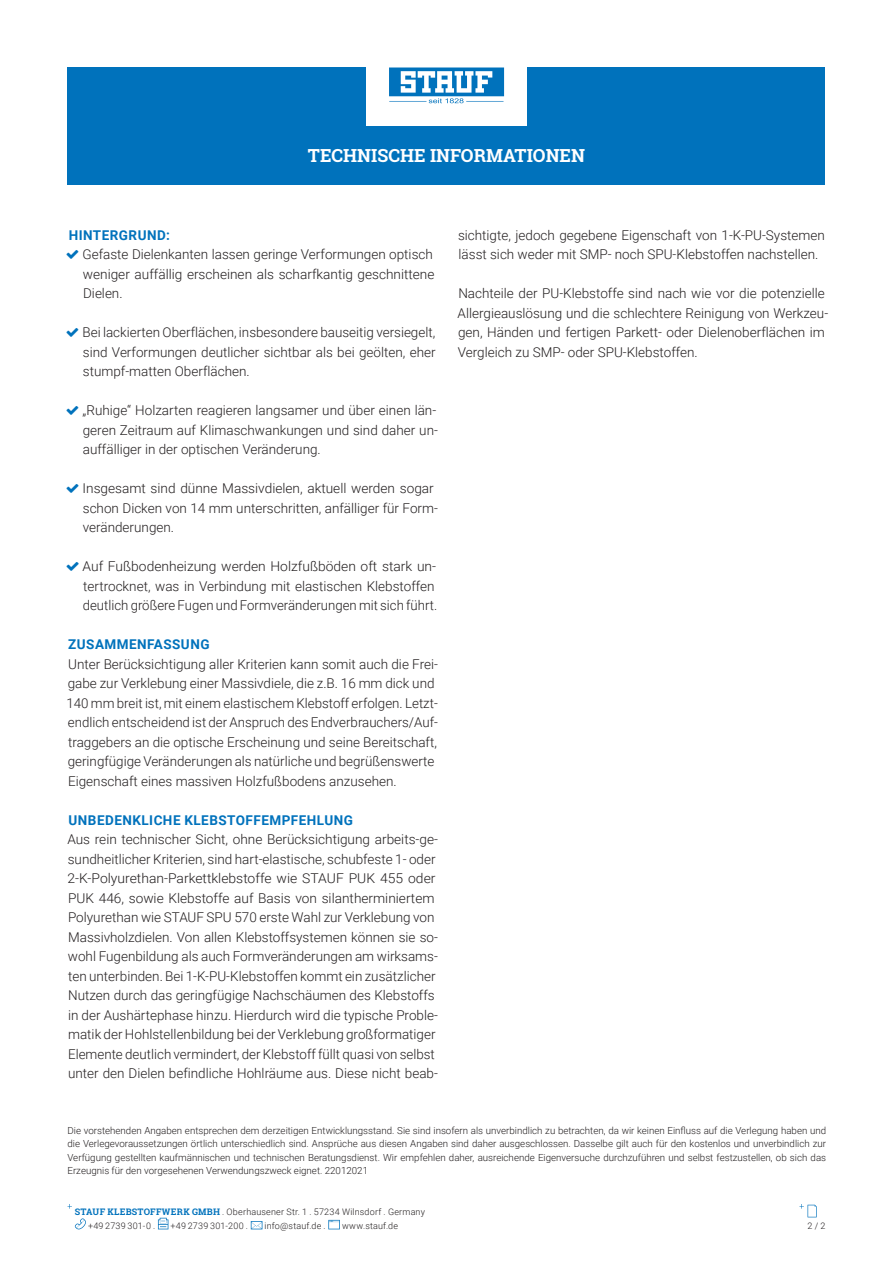
<style>
.page{position:relative;width:893px;height:1263px;background:#fff}
.page>*{position:absolute;margin:0;border:0;box-sizing:border-box;transform-origin:0 0}
.t1{font:700 18px "Roboto Slab";color:#fff}
.Kurzbeschreibung{font:300 13.5px/19.5px "Roboto";color:#231f20}
.Kurzbeschreibung-2{font:700 13.5px "Roboto";letter-spacing:.035em;color:#0072bc}
.t2{font:300 9.75px/13.5px "Roboto";color:#231f20;text-align:justify}
.t3{font:300 9px/13.5px "Roboto";letter-spacing:.02em;color:#231f20}
.s1{font-family:"Roboto Slab";font-weight:700;color:#0072bc}
</style>
<div class="page">
<div style="left:68px;top:67px;width:757px;height:118px;background:#0072bc"></div>
<div style="left:366px;top:23px;width:160px;height:103px;background:#fff"></div>
<svg style="left:389px;top:68px;width:115px;height:35px"></svg>
<svg style="left:75px;top:1218px;width:11px;height:11px"></svg>
<svg style="left:158px;top:1218px;width:10px;height:11px"></svg>
<svg style="left:251px;top:1221px;width:11px;height:8px"></svg>
<svg style="left:328px;top:1220px;width:12px;height:9px"></svg>
<svg style="left:799px;top:1204px;width:18px;height:13px"></svg>
<p class="t1" style="left:308px;top:143px;width:279px">TECHNISCHE INFORMATIONEN</p>
<p class="Kurzbeschreibung-2" style="left:69px;top:225px;width:103px">HINTERGRUND:</p>
<p class="Kurzbeschreibung" style="left:83px;top:244px;width:353px">Gefaste Dielenkanten lassen geringe Verformungen optisch weniger auffällig erscheinen als scharfkantig geschnittene<br>Dielen.</p>
<p class="Kurzbeschreibung" style="left:83px;top:322px;width:355px;text-align:justify">Bei lackierten Oberflächen, insbesondere bauseitig versiegelt, sind Verformungen deutlicher sichtbar als bei geölten, eher stumpf-matten Oberflächen.</p>
<p class="Kurzbeschreibung" style="left:83px;top:400px;width:357px">„Ruhige“ Holzarten reagieren langsamer und über einen län&shy;geren Zeitraum auf Klimaschwankungen und sind daher un&shy;auffälliger in der optischen Veränderung.</p>
<p class="Kurzbeschreibung" style="left:83px;top:478px;width:357px">Insgesamt sind dünne Massivdielen, aktuell werden sogar schon Dicken von 14 mm unterschritten, anfälliger für Form&shy;veränderungen.</p>
<p class="Kurzbeschreibung" style="left:83px;top:556px;width:356px">Auf Fußbodenheizung werden Holzfußböden oft stark un&shy;tertrocknet, was in Verbindung mit elastischen Klebstoffen deutlich größere Fugen und Formveränderungen mit sich führt.</p>
<p class="Kurzbeschreibung-2" style="left:68px;top:635px;width:143px">ZUSAMMENFASSUNG</p>
<p class="Kurzbeschreibung" style="left:66px;top:654px;width:373px">Unter Berücksichtigung aller Kriterien kann somit auch die Frei&shy;gabe zur Verklebung einer Massivdiele, die z.B. 16 mm dick und 140 mm breit ist, mit einem elastischem Klebstoff erfolgen. Letzt&shy;endlich entscheidend ist der Anspruch des Endverbrauchers/Auf&shy;traggebers an die optische Erscheinung und seine Bereitschaft, geringfügige Veränderungen als natürliche und begrüßenswerte Eigenschaft eines massiven Holzfußbodens anzusehen.</p>
<p class="Kurzbeschreibung-2" style="left:69px;top:810px;width:286px">UNBEDENKLICHE KLEBSTOFFEMPFEHLUNG</p>
<p class="Kurzbeschreibung" style="left:67px;top:829px;width:372px">Aus rein technischer Sicht, ohne Berücksichtigung arbeits-ge&shy;sundheitlicher Kriterien, sind hart-elastische, schubfeste 1- oder 2-K-Polyurethan-Parkettklebstoffe wie STAUF PUK 455 oder PUK 446, sowie Klebstoffe auf Basis von silantherminiertem Polyurethan wie STAUF SPU 570 erste Wahl zur Verklebung von Massivholzdielen. Von allen Klebstoffsystemen können sie so&shy;wohl Fugenbildung als auch Formveränderungen am wirksams&shy;ten unterbinden. Bei 1-K-PU-Klebstoffen kommt ein zusätzlicher Nutzen durch das geringfügige Nachschäumen des Klebstoffs in der Aushärtephase hinzu. Hierdurch wird die typische Proble&shy;matik der Hohlstellenbildung bei der Verklebung großformatiger Elemente deutlich vermindert, der Klebstoff füllt quasi von selbst unter den Dielen befindliche Hohlräume aus. Diese nicht beab-</p>
<p class="Kurzbeschreibung" style="left:458px;top:225px;width:368px">sichtigte, jedoch gegebene Eigenschaft von 1-K-PU-Systemen lässt sich weder mit SMP- noch SPU-Klebstoffen nachstellen.</p>
<p class="Kurzbeschreibung" style="left:458px;top:283px;width:372px">Nachteile der PU-Klebstoffe sind nach wie vor die potenzielle Allergieauslösung und die schlechtere Reinigung von Werkzeu&shy;gen, Händen und fertigen Parkett- oder Dielenoberflächen im Vergleich zu SMP- oder SPU-Klebstoffen.</p>
<p class="t2" style="left:68px;top:1123px;width:760px">Die vorstehenden Angaben entsprechen dem derzeitigen Entwicklungsstand. Sie sind insofern als unverbindlich zu betrachten, da wir keinen Einfluss auf die Verlegung haben und die Verlegevoraussetzungen örtlich unterschiedlich sind. Ansprüche aus diesen Angaben sind daher ausgeschlossen. Dasselbe gilt auch für den kostenlos und unverbindlich zur Verfügung gestellten kaufmännischen und technischen Beratungsdienst. Wir empfehlen daher, ausreichende Eigenversuche durchzuführen und selbst festzustellen, ob sich das Erzeugnis für den vorgesehenen Verwendungszweck eignet. 22012021</p>
<p class="t3" style="left:88px;top:1205px;width:338px;text-indent:-13px"><span class="s1">STAUF KLEBSTOFFWERK GMBH</span> . Oberhausener Str. 1 . 57234 Wilnsdorf . Germany +49 2739 301-0 .</p>
<p class="t3" style="left:171px;top:1218px;width:79px">+49 2739 301-200 .</p>
<p class="t3" style="left:265px;top:1218px;width:63px">info@stauf.de .</p>
<p class="t3" style="left:342px;top:1218px;width:58px">www.stauf.de</p>
<p class="t3" style="left:807px;top:1218px;width:19px">2 / 2</p>
</div>
